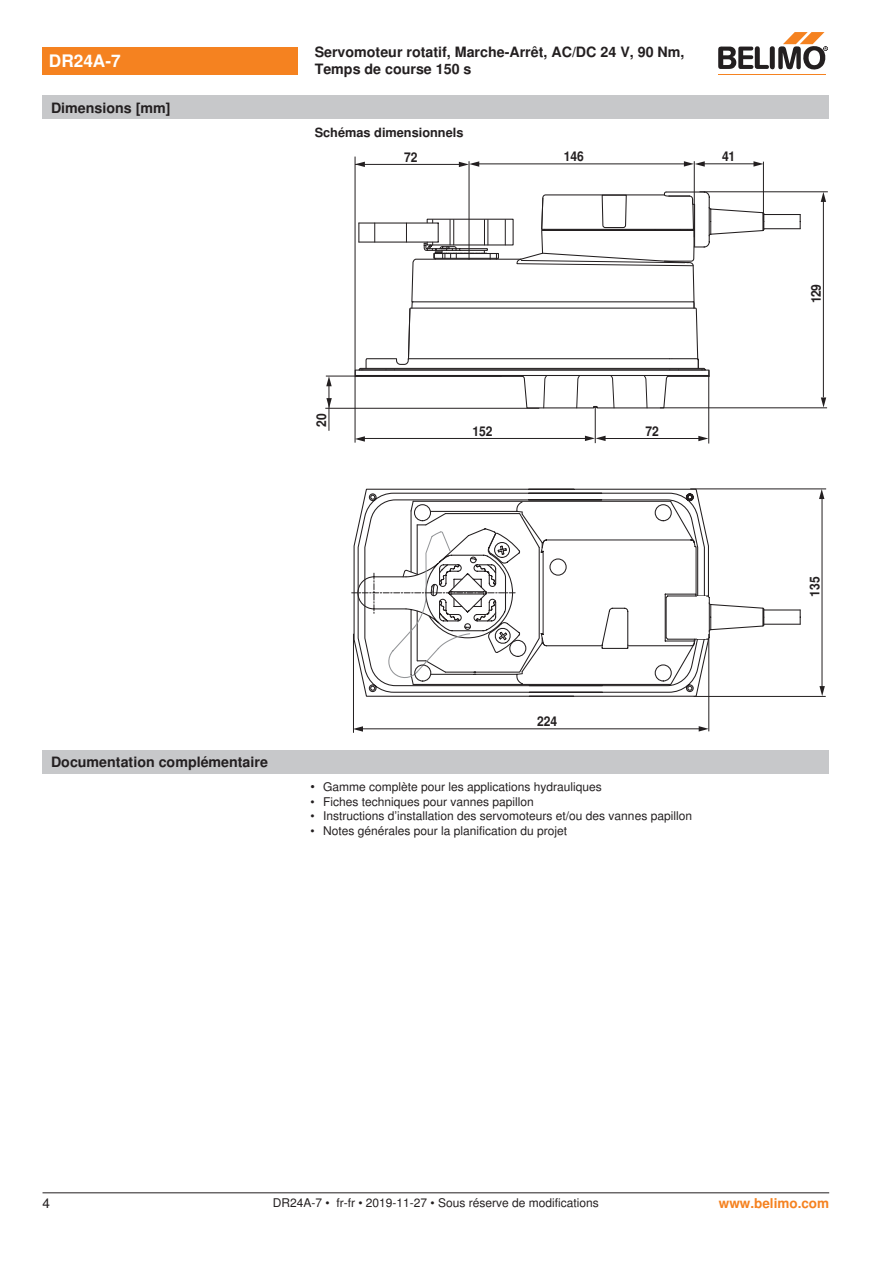
<style>
.page{position:relative;width:893px;height:1263px;background:#fff}
.page>*{position:absolute;margin:0;border:0;box-sizing:border-box;transform-origin:0 0}
.t1{font:700 17.25px "Nimbus Sans BEL";color:#fff}
.t2{font:700 14.25px/17.1px "Nimbus Sans BEL";color:#231f20}
.Rechtsbündig_Footer{font:700 13.5px "Nimbus Sans BEL";color:#f58220}
.t3{font:13.5px "Nimbus Sans BEL";color:#231f20}
.t4{font:700 13.35px "Nimbus Sans BEL";color:#231f20;scale:.9 1}
.t5{font:700 12.75px "Nimbus Sans BEL";color:#231f20}
.Bulletpoints{font:12px "Nimbus Sans BEL";color:#231f20}
.Footer_EU_center{font:12px "Nimbus Sans BEL";color:#231f20}
.s1{font-size:12.75px}
</style>
<div class="page">
<hr style="left:822px;top:497px;width:1px;height:193px;background:#231f20">
<svg style="left:819px;top:686px;width:6px;height:10px"></svg>
<svg style="left:819px;top:490px;width:5px;height:9px"></svg>
<hr style="left:690px;top:489px;width:136px;height:1px;background:#231f20">
<hr style="left:694px;top:696px;width:132px;height:1px;background:#231f20">
<hr style="left:473px;top:164px;width:214px;height:1px;background:#231f20">
<hr style="left:698px;top:164px;width:58px;height:1px;background:#231f20">
<svg style="left:753px;top:161px;width:10px;height:6px"></svg>
<hr style="left:469px;top:161px;width:1px;height:99px;background:#231f20">
<svg style="left:684px;top:161px;width:21px;height:6px"></svg>
<hr style="left:694px;top:161px;width:1px;height:76px;background:#231f20">
<hr style="left:763px;top:162px;width:1px;height:59px;background:#231f20">
<hr style="left:823px;top:196px;width:1px;height:201px;background:#231f20">
<svg style="left:821px;top:397px;width:5px;height:10px"></svg>
<svg style="left:821px;top:193px;width:5px;height:9px"></svg>
<hr style="left:699px;top:192px;width:129px;height:1px;background:#231f20">
<hr style="left:660px;top:408px;width:167px;height:1px;background:#231f20">
<hr style="left:326px;top:376px;width:176px;height:1px;background:#231f20">
<hr style="left:329px;top:380px;width:1px;height:51px;background:#231f20">
<svg style="left:326px;top:398px;width:6px;height:10px"></svg>
<svg style="left:326px;top:376px;width:6px;height:10px"></svg>
<hr style="left:355px;top:164px;width:109px;height:1px;background:#231f20">
<svg style="left:459px;top:161px;width:20px;height:6px"></svg>
<svg style="left:356px;top:162px;width:9px;height:5px"></svg>
<hr style="left:355px;top:157px;width:1px;height:286px;background:#231f20">
<hr style="left:325px;top:408px;width:214px;height:1px;background:#231f20">
<svg style="left:352px;top:190px;width:449px;height:543px"></svg>
<div style="left:43px;top:750px;width:786px;height:23px;background:#c7c8ca"></div>
<div style="left:43px;top:47px;width:255px;height:27px;background:#f58220"></div>
<hr style="left:718px;top:74px;width:107px;height:1px;background:#f58220">
<svg style="left:718px;top:32px;width:110px;height:38px"></svg>
<div style="left:43px;top:96px;width:786px;height:23px;background:#c7c8ca"></div>
<hr style="left:43px;top:1192px;width:786px;height:1px;background:#231f20">
<p class="t1" style="left:49px;top:51px;width:73px">DR24A-7</p>
<p class="t2" style="left:315px;top:44px;width:371px">Servomoteur rotatif, Marche-Arrêt, AC/DC 24 V, 90 Nm,<br>Temps de course 150 s</p>
<p class="t2" style="left:51px;top:100px;width:121px">Dimensions [mm]</p>
<p class="t5" style="left:315px;top:125px;width:150px">Schémas dimensionnels</p>
<p class="t4" style="left:404px;top:152px;width:16px">72</p>
<p class="t4" style="left:564px;top:151px;width:24px">146</p>
<p class="t4" style="left:722px;top:151px;width:16px">41</p>
<p class="t4" style="left:317px;top:427px;width:16px;rotate:-90deg">20</p>
<p class="t4" style="left:472px;top:427px;width:24px">152</p>
<p class="t4" style="left:645px;top:426px;width:16px">72</p>
<p class="t2" style="left:51px;top:754px;width:218px">Documentation complémentaire</p>
<p class="t4" style="left:537px;top:716px;width:24px">224</p>
<p class="Bulletpoints" style="left:310px;top:780px;width:293px"><span class="s1">•</span> Gamme complète pour les applications hydrauliques</p>
<p class="Bulletpoints" style="left:310px;top:794px;width:225px">• Fiches techniques pour vannes papillon</p>
<p class="Bulletpoints" style="left:310px;top:809px;width:383px">• Instructions d’installation des servomoteurs et/ou des vannes papillon</p>
<p class="Bulletpoints" style="left:310px;top:823px;width:258px">• Notes générales pour la planification du projet</p>
<p class="t4" style="left:811px;top:303px;width:23px;rotate:-90deg">129</p>
<p class="t4" style="left:810px;top:597px;width:24px;rotate:-90deg">135</p>
<p class="t3" style="left:43px;top:1195px;width:9px">4</p>
<p class="Footer_EU_center" style="left:273px;top:1196px;width:328px">DR24A-7 • fr-fr • 2019-11-27 • Sous réserve de modifications</p>
<p class="Rechtsbündig_Footer" style="left:719px;top:1195px;width:112px">www.belimo.com</p>
</div>
